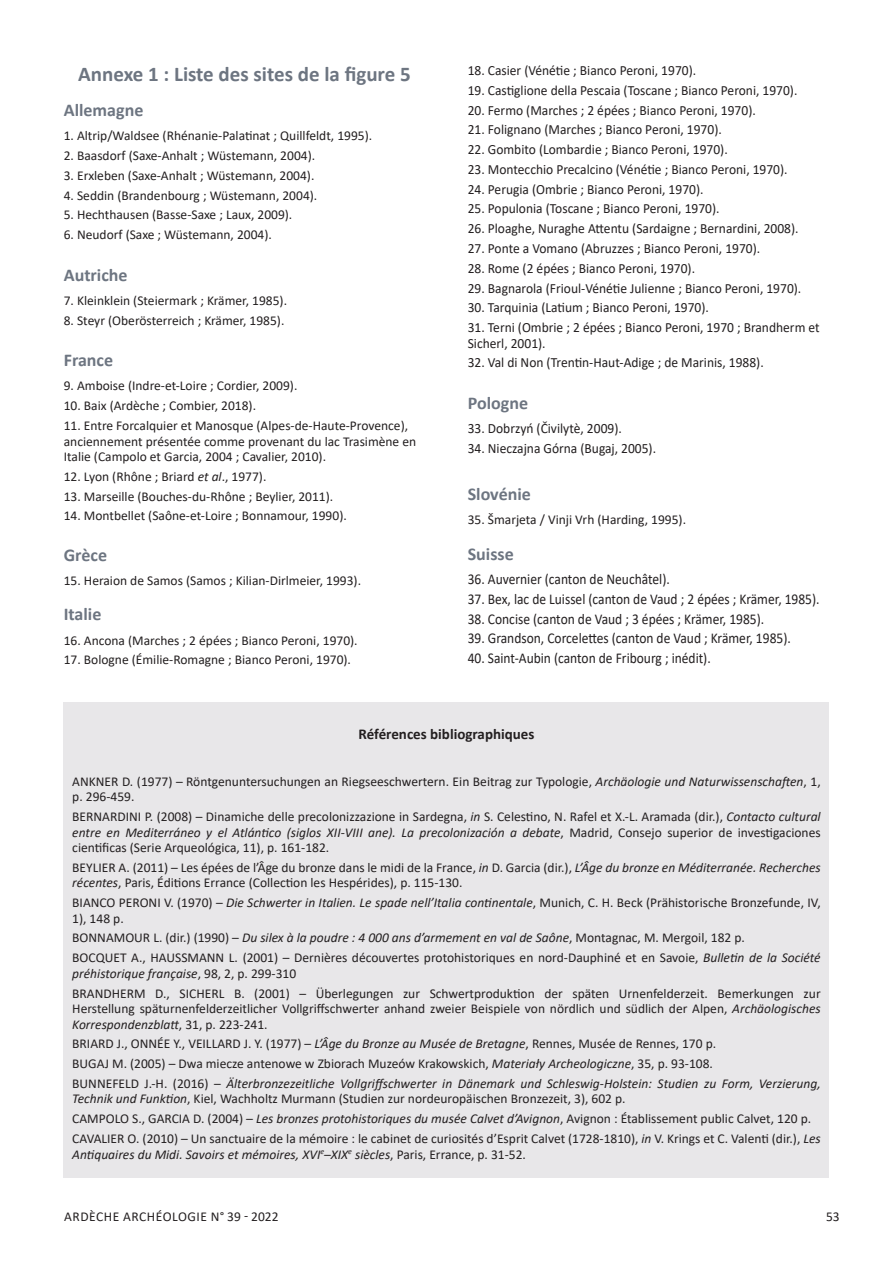
<style>
.page{position:relative;width:893px;height:1263px;background:#fff}
.page>*{position:absolute;margin:0;border:0;box-sizing:border-box;transform-origin:0 0}
.t1{font:700 21px "Calibri";color:#6d7581}
.t2{font:700 18px "Calibri";color:#6d7581}
.t3{font:15px "Calibri";color:#231f20;scale:.9 1}
.t4{font:700 15px "Calibri";color:#231f20}
.t5{font:14.1px/15.6px "Calibri";color:#231f20;scale:.96 1}
.t6{font:14.1px "Calibri";color:#231f20;scale:.95 1}
.t7{font:13.5px/19.8px "Calibri";color:#231f20}
.t8{font:italic 13.5px "Calibri";color:#231f20}
.t9{font:13.5px "Calibri";letter-spacing:.04em;color:#231f20}
.s1{font-style:italic}
.s2{font-style:normal}
</style>
<div class="page">
<div style="left:64px;top:702px;width:765px;height:476px;background:#e8e7e9"></div>
<h1 class="t1" style="left:78px;top:59px;width:334px">Annexe 1 : Liste des sites de la figure 5</h1>
<h2 class="t2" style="left:64px;top:98px;width:81px">Allemagne</h2>
<p class="t7" style="left:64px;top:126px;width:310px">1. Altrip/Waldsee (Rhénanie-Palatinat ; Quillfeldt, 1995).</p>
<p class="t7" style="left:64px;top:145px;width:253px">2. Baasdorf (Saxe-Anhalt ; Wüstemann, 2004).</p>
<p class="t7" style="left:64px;top:165px;width:252px">3. Erxleben (Saxe-Anhalt ; Wüstemann, 2004).</p>
<p class="t7" style="left:64px;top:185px;width:255px">4. Seddin (Brandenbourg ; Wüstemann, 2004).</p>
<p class="t7" style="left:64px;top:205px;width:230px">5. Hechthausen (Basse-Saxe ; Laux, 2009).</p>
<p class="t7" style="left:64px;top:224px;width:210px">6. Neudorf (Saxe ; Wüstemann, 2004).</p>
<h2 class="t2" style="left:64px;top:262px;width:65px">Autriche</h2>
<p class="t7" style="left:64px;top:290px;width:225px">7. Kleinklein (Steiermark ; Krämer, 1985).</p>
<p class="t7" style="left:64px;top:310px;width:222px">8. Steyr (Oberösterreich ; Krämer, 1985).</p>
<h2 class="t2" style="left:64px;top:348px;width:51px">France</h2>
<p class="t7" style="left:64px;top:376px;width:235px">9. Amboise (Indre-et-Loire ; Cordier, 2009).</p>
<p class="t7" style="left:64px;top:395px;width:194px">10. Baix (Ardèche ; Combier, 2018).</p>
<p class="t7" style="left:64px;top:417px;width:354px;line-height:15.6px">11. Entre Forcalquier et Manosque (Alpes-de-Haute-Provence), anciennement présentée comme provenant du lac Trasimène en<br>Italie (Campolo et Garcia, 2004 ; Cavalier, 2010).</p>
<p class="t7" style="left:64px;top:466px;width:204px">12. Lyon (Rhône ; Briard <span class="s1">et al</span>., 1977).</p>
<p class="t7" style="left:64px;top:486px;width:271px">13. Marseille (Bouches-du-Rhône ; Beylier, 2011).</p>
<p class="t7" style="left:64px;top:506px;width:285px">14. Montbellet (Saône-et-Loire ; Bonnamour, 1990).</p>
<h2 class="t2" style="left:64px;top:542px;width:45px">Grèce</h2>
<p class="t7" style="left:64px;top:570px;width:299px">15. Heraion de Samos (Samos ; Kilian-Dirlmeier, 1993).</p>
<h2 class="t2" style="left:64px;top:602px;width:39px">Italie</h2>
<p class="t7" style="left:64px;top:630px;width:295px">16. Ancona (Marches ; 2 épées ; Bianco Peroni, 1970).</p>
<p class="t7" style="left:64px;top:650px;width:289px">17. Bologne (Émilie-Romagne ; Bianco Peroni, 1970).</p>
<p class="t5" style="left:468px;top:62px;width:239px">18. Casier (Vénétie ; Bianco Peroni, 1970).</p>
<p class="t5" style="left:468px;top:82px;width:345px">19. Castiglione della Pescaia (Toscane ; Bianco Peroni, 1970).</p>
<p class="t5" style="left:468px;top:102px;width:302px">20. Fermo (Marches ; 2 épées ; Bianco Peroni, 1970).</p>
<p class="t5" style="left:468px;top:121px;width:266px">21. Folignano (Marches ; Bianco Peroni, 1970).</p>
<p class="t5" style="left:468px;top:141px;width:272px">22. Gombito (Lombardie ; Bianco Peroni, 1970).</p>
<p class="t5" style="left:468px;top:161px;width:335px">23. Montecchio Precalcino (Vénétie ; Bianco Peroni, 1970).</p>
<p class="t5" style="left:468px;top:181px;width:247px">24. Perugia (Ombrie ; Bianco Peroni, 1970).</p>
<p class="t5" style="left:468px;top:201px;width:264px">25. Populonia (Toscane ; Bianco Peroni, 1970).</p>
<p class="t5" style="left:468px;top:220px;width:346px">26. Ploaghe, Nuraghe Attentu (Sardaigne ; Bernardini, 2008).</p>
<p class="t5" style="left:468px;top:240px;width:306px">27. Ponte a Vomano (Abruzzes ; Bianco Peroni, 1970).</p>
<p class="t5" style="left:468px;top:260px;width:238px">28. Rome (2 épées ; Bianco Peroni, 1970).</p>
<p class="t5" style="left:468px;top:280px;width:349px">29. Bagnarola (Frioul-Vénétie Julienne ; Bianco Peroni, 1970).</p>
<p class="t5" style="left:468px;top:300px;width:253px">30. Tarquinia (Latium ; Bianco Peroni, 1970).</p>
<p class="t5" style="left:468px;top:319px;width:368px">31. Terni (Ombrie ; 2 épées ; Bianco Peroni, 1970 ; Brandherm et<br>Sicherl, 2001).</p>
<p class="t5" style="left:468px;top:355px;width:310px">32. Val di Non (Trentin-Haut-Adige ; de Marinis, 1988).</p>
<h2 class="t2" style="left:468px;top:390px;width:62px">Pologne</h2>
<p class="t6" style="left:468px;top:419px;width:164px">33. Dobrzyń (Čivilytè, 2009).</p>
<p class="t6" style="left:468px;top:438px;width:200px">34. Nieczajna Górna (Bugaj, 2005).</p>
<h2 class="t2" style="left:468px;top:481px;width:65px">Slovénie</h2>
<p class="t7" style="left:468px;top:509px;width:220px">35. Šmarjeta / Vinji Vrh (Harding, 1995).</p>
<h2 class="t2" style="left:468px;top:541px;width:48px">Suisse</h2>
<p class="t3" style="left:468px;top:568px;width:226px">36. Auvernier (canton de Neuchâtel).</p>
<p class="t3" style="left:468px;top:588px;width:392px">37. Bex, lac de Luissel (canton de Vaud ; 2 épées ; Krämer, 1985).</p>
<p class="t3" style="left:468px;top:608px;width:331px">38. Concise (canton de Vaud ; 3 épées ; Krämer, 1985).</p>
<p class="t3" style="left:468px;top:628px;width:360px">39. Grandson, Corcelettes (canton de Vaud ; Krämer, 1985).</p>
<p class="t3" style="left:468px;top:648px;width:272px">40. Saint-Aubin (canton de Fribourg ; inédit).</p>
<p class="t4" style="left:359px;top:723px;width:177px">Références bibliographiques</p>
<p class="t7" style="left:72px;top:773px;width:750px;line-height:15.6px">ANKNER D. (1977) – Röntgenuntersuchungen an Riegseeschwertern. Ein Beitrag zur Typologie, <span class="s1">Archäologie und Naturwissenschaften</span>, 1, p. 296-459.</p>
<p class="t7" style="left:72px;top:808px;width:750px;line-height:15.5px;text-align:justify">BERNARDINI P. (2008) – Dinamiche delle precolonizzazione in Sardegna, <span class="s1">in</span> S. Celestino, N. Rafel et X.-L. Aramada (dir.), <span class="s1">Contacto cultural entre en Mediterráneo y el Atlántico (siglos XII-VIII ane). La precolonización a debate</span>, Madrid, Consejo superior de investigaciones cientificas (Serie Arqueológica, 11), p. 161-182.</p>
<p class="t7" style="left:72px;top:859px;width:750px;line-height:15.5px">BEYLIER A. (2011) – Les épées de l’Âge du bronze dans le midi de la France, <span class="s1">in</span> D. Garcia (dir.), <span class="s1">L’Âge du bronze en Méditerranée. Recherches récentes</span>, Paris, Éditions Errance (Collection les Hespérides), p. 115-130.</p>
<p class="t7" style="left:72px;top:894px;width:750px;line-height:15.5px">BIANCO PERONI V. (1970) – <span class="s1">Die Schwerter in Italien. Le spade nell’Italia continentale</span>, Munich, C. H. Beck (Prähistorische Bronzefunde, IV,<br>1), 148 p.</p>
<p class="t7" style="left:72px;top:928px;width:750px">BONNAMOUR L. (dir.) (1990) – <span class="s1">Du silex à la poudre : 4 000 ans d’armement en val de Saône</span>, Montagnac, M. Mergoil, 182 p.<br>BOCQUET A., HAUSSMANN L. (2001) – Dernières découvertes protohistoriques en nord-Dauphiné et en Savoie, <span class="s1">Bulletin de la Société</span></p>
<p class="t7" style="left:72px;top:963px;width:750px"><span class="s1">préhistorique française</span>, 98, 2, p. 299-310<br>BRANDHERM D., SICHERL B. (2001) – Überlegungen zur Schwertproduktion der späten Urnenfelderzeit. Bemerkungen zur</p>
<p class="t7" style="left:72px;top:1000px;width:750px;line-height:15.6px">Herstellung späturnenfelderzeitlicher Vollgriffschwerter anhand zweier Beispiele von nördlich und südlich der Alpen, <span class="s1">Archäologisches<br>Korrespondenzblatt</span>, 31, p. 223-241.</p>
<p class="t7" style="left:72px;top:1034px;width:750px">BRIARD J., ONNÉE Y., VEILLARD J. Y. (1977) – <span class="s1">L’Âge du Bronze au Musée de Bretagne</span>, Rennes, Musée de Rennes, 170 p.<br>BUGAJ M. (2005) – Dwa miecze antenowe w Zbiorach Muzeów Krakowskich, <span class="s1">Materiały Archeologiczne</span>, 35, p. 93-108.<br>BUNNEFELD J.-H. (2016) – <span class="s1">Älterbronzezeitliche Vollgriffschwerter in Dänemark und Schleswig-Holstein: Studien zu Form, Verzierung,</span></p>
<p class="t7" style="left:72px;top:1089px;width:750px"><span class="s1">Technik und Funktion</span>, Kiel, Wachholtz Murmann (Studien zur nordeuropäischen Bronzezeit, 3), 602 p.<br>CAMPOLO S., GARCIA D. (2004) <span class="s1">– Les bronzes protohistoriques du musée Calvet d’Avignon</span>, Avignon : Établissement public Calvet, 120 p.<br>CAVALIER O. (2010) – Un sanctuaire de la mémoire : le cabinet de curiosités d’Esprit Calvet (1728-1810), <span class="s1">in</span> V. Krings et C. Valenti (dir.), <span class="s1">Les</span></p>
<p class="t8" style="left:72px;top:1145px;width:455px">Antiquaires du Midi. Savoirs et mémoires, XVI<sup>e</sup>–XIX<sup>e</sup> siècles<span class="s2">, Paris, Errance, p. 31-52.</span></p>
<p class="t9" style="left:64px;top:1207px;width:216px">ARDÈCHE ARCHÉOLOGIE N° 39 - 2022</p>
<p class="t7" style="left:826px;top:1206px;width:15px">53</p>
</div>
